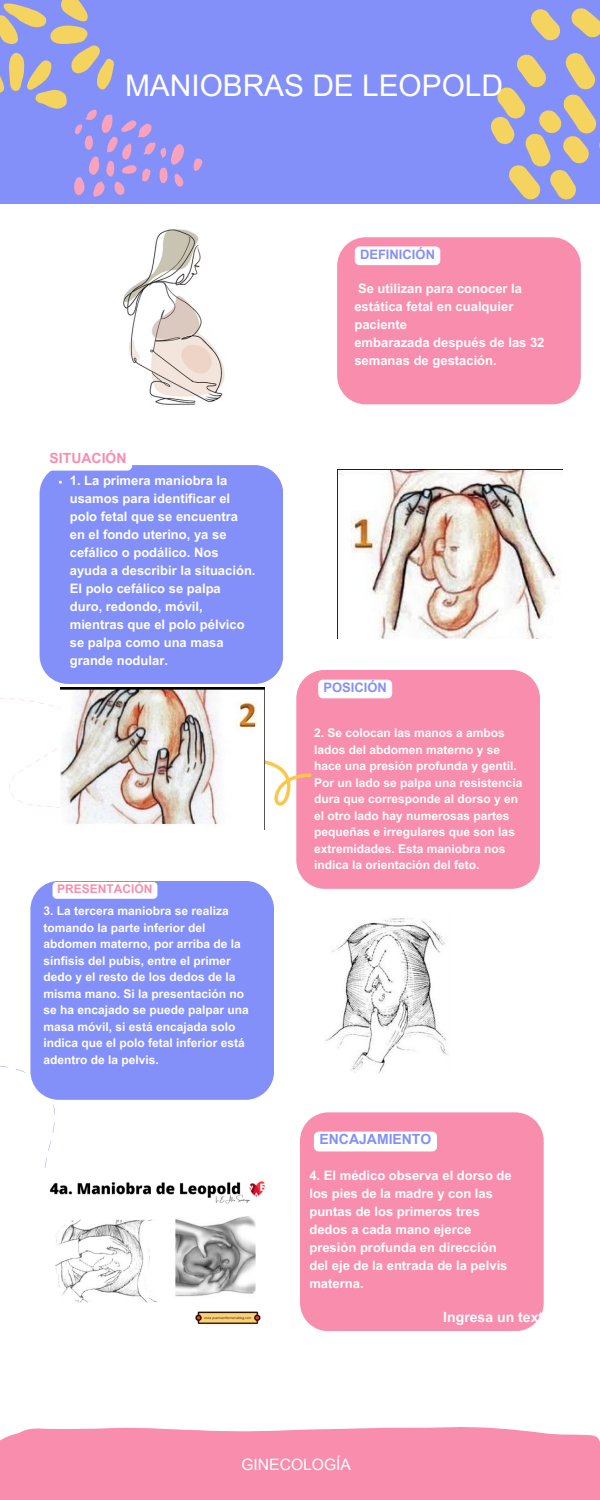
<style>
.page{position:relative;width:600px;height:1500px;background:#fff}
.page>*{position:absolute;margin:0;border:0;box-sizing:border-box;transform-origin:0 0}
.t1{font:29.8px "Arial MT Pro";color:#fff}
.t2{font:15.7px "Arial MT Pro";color:#fff}
.t3{font:700 14.1px "Arial MT Pro";color:#fff}
.t4{font:700 14px "Arial MT Pro";color:#8390fa}
.t5{font:700 14px "Arial MT Pro";color:#f88dad}
.t6{font:700 13px/18px "Arial MT Pro";color:#fff}
.t7{font:700 13px "Arial MT Pro";color:#8390fa}
.t8{font:700 12px/16.5px "Arial MT Pro";color:#fff}
.t9{font:700 12px "Arial MT Pro";color:#f88dad}
</style>
<div class="page">
<div style="left:0;top:0;width:600px;height:204px;background:#8390fa"></div>
<div style="left:40px;top:465px;width:243px;height:219px;background:#8390fa"></div>
<div style="left:0;top:1427px;width:600px;height:73px;background:#f88dad"></div>
<div style="left:296px;top:670px;width:244px;height:219px;background:#f88dad"></div>
<div style="left:318px;top:680px;width:74px;height:18px;background:#fff;border-radius:5px"></div>
<div style="left:300px;top:1112px;width:244px;height:219px;background:#f88dad"></div>
<div style="left:314px;top:1132px;width:123px;height:19px;background:#fff;border-radius:5px"></div>
<svg style="left:265px;top:740px;width:53px;height:94px"></svg>
<svg style="left:0;top:698px;width:60px;height:110px"></svg>
<div style="left:30px;top:881px;width:244px;height:219px;background:#8390fa"></div>
<svg style="left:0;top:1010px;width:142px;height:158px"></svg>
<svg style="left:490px;top:8px;width:110px;height:192px"></svg>
<svg style="left:194px;top:158px;width:8px;height:13px"></svg>
<svg style="left:0;top:0;width:184px;height:197px"></svg>
<div style="left:337px;top:237px;width:244px;height:167px;background:#f88dad"></div>
<img style="left:337px;top:469px;width:226px;height:170px">
<img style="left:60px;top:687px;width:205px;height:143px">
<img style="left:326px;top:918px;width:122px;height:155px">
<img style="left:50px;top:1181px;width:215px;height:144px">
<img style="left:123px;top:229px;width:102px;height:176px">
<div style="left:53px;top:882px;width:104px;height:17px;background:#fff;border-radius:4px"></div>
<div style="left:44px;top:451px;width:88px;height:20px;background:#fff;border-radius:5px"></div>
<div style="left:355px;top:246px;width:85px;height:19px;background:#fff;border-radius:5px"></div>
<p class="t1" style="left:125px;top:74px;width:379px">MANIOBRAS DE LEOPOLD</p>
<p class="t5" style="left:50px;top:453px;width:78px">SITUACIÓN</p>
<p class="t6" style="left:70px;top:473px;width:187px">1. La primera maniobra la usamos para identificar el polo fetal que se encuentra en el fondo uterino, ya se cefálico o podálico. Nos ayuda a describir la situación.<br>El polo cefálico se palpa duro, redondo, móvil, mientras que el polo pélvico se palpa como una masa grande nodular.</p>
<p class="t9" style="left:57px;top:884px;width:97px">PRESENTACIÓN</p>
<p class="t8" style="left:43px;top:904px;width:207px">3. La tercera maniobra se realiza tomando la parte inferior del abdomen materno, por arriba de la sínfisis del pubis, entre el primer dedo y el resto de los dedos de la misma mano. Si la presentación no se ha encajado se puede palpar una masa móvil, si está encajada solo indica que el polo fetal inferior está adentro de la pelvis.</p>
<p class="t7" style="left:360px;top:249px;width:77px">DEFINICIÓN</p>
<p class="t6" style="left:354px;top:281px;width:169px">Se utilizan para conocer la estática fetal en cualquier paciente</p>
<p class="t6" style="left:354px;top:335px;width:192px">embarazada después de las 32 semanas de gestación.</p>
<p class="t7" style="left:323px;top:683px;width:65px">POSICIÓN</p>
<p class="t8" style="left:314px;top:726px;width:210px">2. Se colocan las manos a ambos lados del abdomen materno y se hace una presión profunda y gentil.<br>Por un lado se palpa una resistencia dura que corresponde al dorso y en el otro lado hay numerosas partes pequeñas e irregulares que son las extremidades. Esta maniobra nos indica la orientación del feto.</p>
<p class="t4" style="left:319px;top:1134px;width:113px">ENCAJAMIENTO</p>
<p class="t6" style="left:309px;top:1168px;width:204px">4. El médico observa el dorso de los pies de la madre y con las puntas de los primeros tres dedos a cada mano ejerce presión profunda en dirección del eje de la entrada de la pelvis materna.</p>
<p class="t3" style="left:443px;top:1312px;width:110px">Ingresa un texto</p>
<p class="t2" style="left:241px;top:1458px;width:111px">GINECOLOGÍA</p>
</div>
